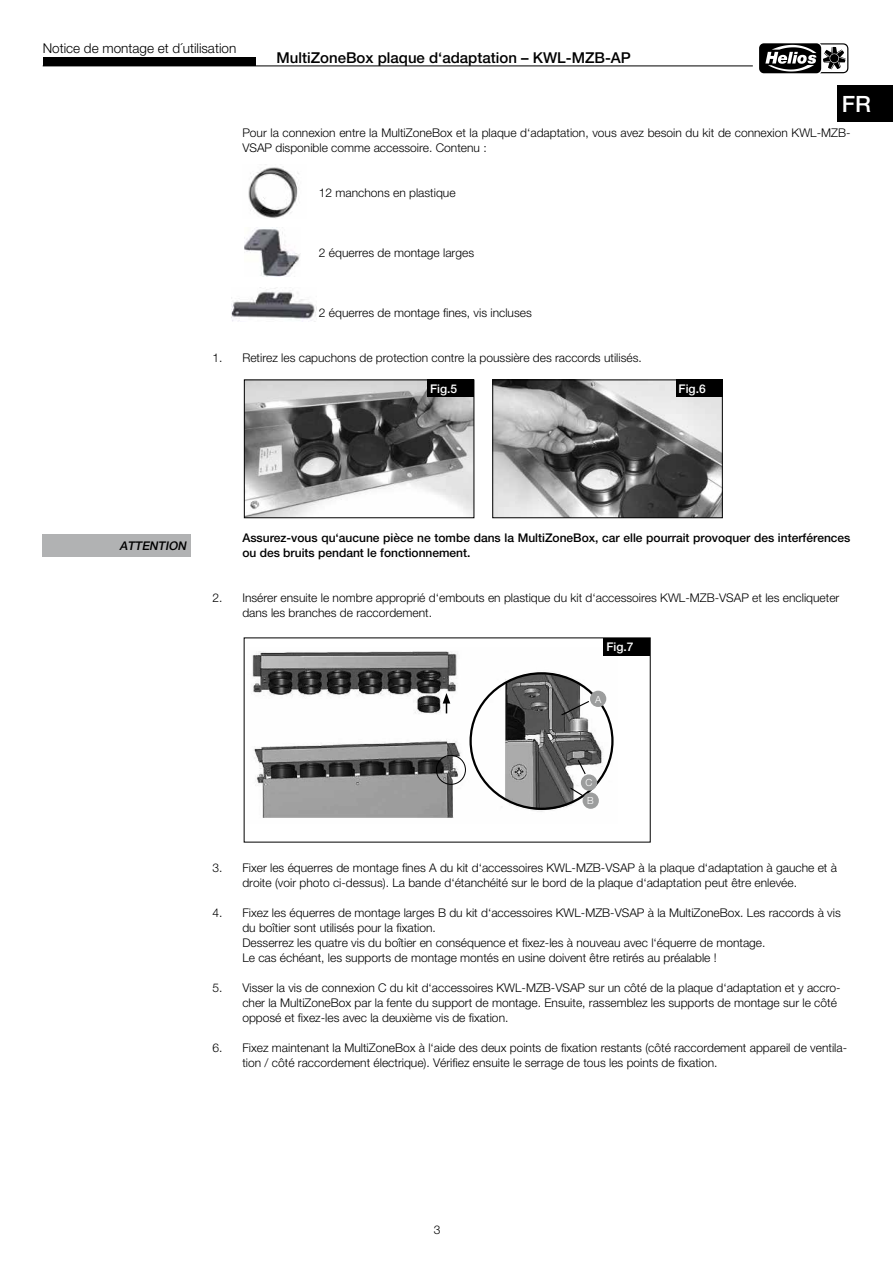
<style>
.page{position:relative;width:893px;height:1263px;background:#fff}
.page>*{position:absolute;margin:0;border:0;box-sizing:border-box;transform-origin:0 0}
.t1{font:500 22.5px "Helvetica Neue";color:#fff}
.t2{font:500 15px "Helvetica Neue";color:#000}
.t3{font:300 13.5px "Helvetica Neue";color:#000}
.t4{font:300 12px/15px "Helvetica Neue";color:#000}
.t5{font:500 12px/15px "Helvetica Neue";color:#000}
.t6{font:500 12px "Helvetica Neue";color:#fff}
.t7{font:italic 500 12px "Helvetica Neue";color:#000}
.t8{font:300 9.9px/18px "Helvetica Neue";color:#fff}
</style>
<div class="page">
<hr style="left:43px;top:66px;width:710px;height:1px;background:#000">
<div style="left:43px;top:57px;width:212px;height:9px;background:#000"></div>
<svg style="left:759px;top:43px;width:90px;height:31px"></svg>
<div style="left:759px;top:43px;width:62px;height:30px;background:#000;border-radius:5px"></div>
<svg style="left:765px;top:43px;width:83px;height:30px"></svg>
<div style="left:838px;top:85px;width:55px;height:36px;background:#000"></div>
<img style="left:246px;top:381px;width:226px;height:135px">
<div style="left:244px;top:379px;width:230px;height:139px;border:1px solid #000"></div>
<div style="left:427px;top:380px;width:47px;height:17px;background:#000"></div>
<img style="left:494px;top:381px;width:227px;height:135px">
<div style="left:492px;top:379px;width:231px;height:139px;border:1px solid #000"></div>
<div style="left:676px;top:380px;width:46px;height:17px;background:#000"></div>
<img style="left:252px;top:651px;width:366px;height:167px">
<div style="left:436px;top:755px;width:30px;height:30px;border:1px solid #000;border-radius:50%"></div>
<svg style="left:443px;top:693px;width:7px;height:20px"></svg>
<svg style="left:560px;top:700px;width:30px;height:16px"></svg>
<svg style="left:577px;top:758px;width:10px;height:17px"></svg>
<div style="left:590px;top:691px;width:16px;height:16px;background:#9c9d9d;border-radius:50%"></div>
<div style="left:581px;top:774px;width:16px;height:17px;background:#9c9d9d;border-radius:50%"></div>
<div style="left:583px;top:792px;width:16px;height:17px;background:#9c9d9d;border-radius:50%"></div>
<svg style="left:569px;top:786px;width:15px;height:11px"></svg>
<div style="left:603px;top:638px;width:47px;height:17px;background:#000"></div>
<img style="left:248px;top:164px;width:51px;height:55px">
<img style="left:244px;top:229px;width:56px;height:47px">
<img style="left:231px;top:287px;width:85px;height:35px">
<div style="left:43px;top:534px;width:148px;height:22px;background:#b1b2b3"></div>
<p class="t3" style="left:43px;top:40px;width:195px">Notice de montage et d´utilisation</p>
<p class="t2" style="left:277px;top:48px;width:356px">MultiZoneBox plaque d‘adaptation – KWL-MZB-AP</p>
<h1 class="t1" style="left:842px;top:91px;width:31px">FR</h1>
<p class="t4" style="left:242px;top:125px;width:610px">Pour la connexion entre la MultiZoneBox et la plaque d‘adaptation, vous avez besoin du kit de connexion KWL-MZB-<br>VSAP disponible comme accessoire. Contenu :</p>
<p class="t4" style="left:319px;top:185px;width:138px">12 manchons en plastique</p>
<p class="t4" style="left:319px;top:245px;width:157px">2 équerres de montage larges</p>
<p class="t4" style="left:319px;top:305px;width:214px">2 équerres de montage fines, vis incluses</p>
<p class="t4" style="left:213px;top:350px;width:431px">1. Retirez les capuchons de protection contre la poussière des raccords utilisés.</p>
<p class="t6" style="left:430px;top:381px;width:29px">Fig.5</p>
<p class="t6" style="left:679px;top:382px;width:29px">Fig.6</p>
<p class="t7" style="left:119px;top:539px;width:71px">ATTENTION</p>
<p class="t5" style="left:242px;top:530px;width:610px">Assurez-vous qu‘aucune pièce ne tombe dans la MultiZoneBox, car elle pourrait provoquer des interférences ou des bruits pendant le fonctionnement.</p>
<p class="t4" style="left:242px;top:590px;width:598px;text-indent:-30px">2. Insérer ensuite le nombre approprié d‘embouts en plastique du kit d‘accessoires KWL-MZB-VSAP et les encliqueter dans les branches de raccordement.</p>
<p class="t6" style="left:606px;top:640px;width:29px">Fig.7</p>
<p class="t8" style="left:595px;top:690px;width:8px">A</p>
<p class="t8" style="left:585px;top:774px;width:10px">C<br>B</p>
<p class="t4" style="left:242px;top:860px;width:596px;text-indent:-30px">3. Fixer les équerres de montage fines A du kit d‘accessoires KWL-MZB-VSAP à la plaque d‘adaptation à gauche et à droite (voir photo ci-dessus). La bande d‘étanchéité sur le bord de la plaque d‘adaptation peut être enlevée.</p>
<p class="t4" style="left:242px;top:905px;width:600px;text-indent:-30px">4. Fixez les équerres de montage larges B du kit d‘accessoires KWL-MZB-VSAP à la MultiZoneBox. Les raccords à vis du boîtier sont utilisés pour la fixation.<br>Desserrez les quatre vis du boîtier en conséquence et fixez-les à nouveau avec l‘équerre de montage.<br>Le cas échéant, les supports de montage montés en usine doivent être retirés au préalable !</p>
<p class="t4" style="left:242px;top:980px;width:600px;text-indent:-30px">5. Visser la vis de connexion C du kit d‘accessoires KWL-MZB-VSAP sur un côté de la plaque d‘adaptation et y accro&shy;cher la MultiZoneBox par la fente du support de montage. Ensuite, rassemblez les supports de montage sur le côté opposé et fixez-les avec la deuxième vis de fixation.</p>
<p class="t4" style="left:242px;top:1040px;width:606px;text-indent:-30px">6. Fixez maintenant la MultiZoneBox à l‘aide des deux points de fixation restants (côté raccordement appareil de ventila&shy;tion / côté raccordement électrique). Vérifiez ensuite le serrage de tous les points de fixation.</p>
<p class="t4" style="left:434px;top:1222px;width:8px">3</p>
</div>
